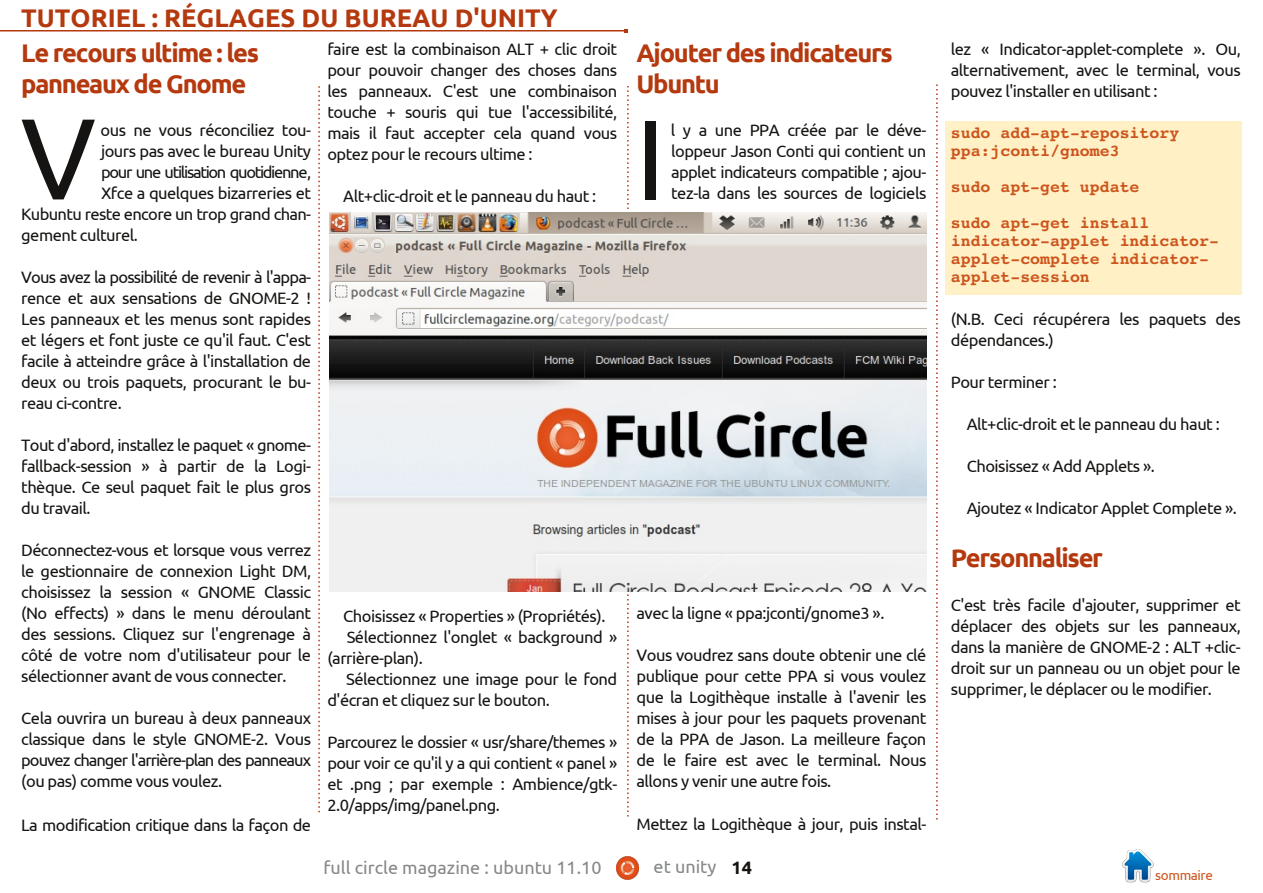
<style>
.page{position:relative;width:1263px;height:893px;background:#fff}
.page>*{position:absolute;margin:0;border:0;box-sizing:border-box;transform-origin:0 0}
.t1{font:115.05px "Ubuntu";color:#161412}
.t2{font:113.1px "Ubuntu";color:#161412}
.t3{font:700 25.5px/30.6px "Ubuntu";letter-spacing:-.05em;color:#b5390f}
.t4{font:700 25.5px "Ubuntu";color:#b5390f}
.t5{font:18px "Ubuntu";color:#858788}
.t6{font:700 18px "Ubuntu";color:#161412}
.t7{font:16.5px/21px "Ubuntu";letter-spacing:-.03em;color:#161412;text-align:justify}
.t8{font:700 16.5px/18px "Courier 10 Pitch BT";color:#cd551d}
.t9{font:16.5px "Ubuntu";letter-spacing:-.08em;color:#161412}
.t10{font:13.5px "Ubuntu";letter-spacing:-.03em;color:#cd551d}
</style>
<div class="page">
<svg style="left:318px;top:86px;width:2px;height:726px"></svg>
<svg style="left:627px;top:86px;width:2px;height:730px"></svg>
<svg style="left:936px;top:84px;width:2px;height:735px"></svg>
<hr style="left:0;top:30px;width:625px;height:1px;background:#b5390f">
<img style="left:1122px;top:849px;width:32px;height:33px">
<img style="left:617px;top:857px;width:23px;height:22px">
<div style="left:945px;top:122px;width:297px;height:173px;background:#fff0c5"></div>
<img style="left:329px;top:213px;width:597px;height:378px">
<h3 class="t4" style="left:21px;top:3px;width:538px">TUTORIEL : RÉGLAGES DU BUREAU D'UNITY</h3>
<h3 class="t3" style="left:21px;top:38px;width:239px">Le recours ultime : les panneaux de Gnome</h3>
<h1 class="t1" style="left:21px;top:92px;width:77px">V</h1>
<p class="t7" style="left:101px;top:120px;width:212px">ous ne vous réconciliez tou-</p>
<p class="t7" style="left:101px;top:141px;width:212px">jours pas avec le bureau Unity</p>
<p class="t9" style="left:101px;top:163px;width:212px">pour une utilisation quotidienne,</p>
<p class="t7" style="left:101px;top:183px;width:212px">Xfce a quelques bizarreries et</p>
<p class="t7" style="left:21px;top:204px;width:291px">Kubuntu reste encore un trop grand chan-</p>
<p class="t7" style="left:21px;top:225px;width:118px">gement culturel.</p>
<p class="t7" style="left:21px;top:267px;width:291px">Vous avez la possibilité de revenir à l'appa&shy;rence et aux sensations de GNOME-2 !<br>Les panneaux et les menus sont rapides et légers et font juste ce qu'il faut. C'est facile à atteindre grâce à l'installation de deux ou trois paquets, procurant le bu&shy;reau ci-contre.</p>
<p class="t7" style="left:21px;top:435px;width:291px">Tout d'abord, installez le paquet « gnome&shy;fallback-session » à partir de la Logi&shy;thèque. Ce seul paquet fait le plus gros du travail.</p>
<p class="t7" style="left:21px;top:540px;width:291px">Déconnectez-vous et lorsque vous verrez le gestionnaire de connexion Light DM, choisissez la session « GNOME Classic (No effects) » dans le menu déroulant des sessions. Cliquez sur l'engrenage à côté de votre nom d'utilisateur pour le sélectionner avant de vous connecter.</p>
<p class="t7" style="left:21px;top:708px;width:291px">Cela ouvrira un bureau à deux panneaux classique dans le style GNOME-2. Vous pouvez changer l'arrière-plan des panneaux (ou pas) comme vous voulez.</p>
<p class="t7" style="left:21px;top:814px;width:291px">La modification critique dans la façon de</p>
<p class="t7" style="left:327px;top:39px;width:291px">faire est la combinaison ALT + clic droit pour pouvoir changer des choses dans les panneaux. C'est une combinaison touche + souris qui tue l'accessibilité, mais il faut accepter cela quand vous optez pour le recours ultime :</p>
<p class="t7" style="left:343px;top:186px;width:255px">Alt+clic-droit et le panneau du haut :</p>
<p class="t7" style="left:343px;top:606px;width:264px">Choisissez « Properties » (Propriétés).</p>
<p class="t7" style="left:347px;top:627px;width:272px">Sélectionnez l'onglet « background »</p>
<p class="t7" style="left:327px;top:648px;width:97px">(arrière-plan).</p>
<p class="t7" style="left:346px;top:669px;width:273px">Sélectionnez une image pour le fond</p>
<p class="t7" style="left:327px;top:690px;width:224px">d'écran et cliquez sur le bouton.</p>
<p class="t7" style="left:327px;top:732px;width:291px">Parcourez le dossier « usr/share/themes » pour voir ce qu'il y a qui contient « panel » et .png ; par exemple : Ambience/gtk-2.0/apps/img/panel.png.</p>
<h3 class="t3" style="left:636px;top:38px;width:258px">Ajouter des indicateurs<br>Ubuntu</h3>
<h2 class="t2" style="left:636px;top:94px;width:32px">I</h2>
<p class="t7" style="left:671px;top:120px;width:257px">l y a une PPA créée par le déve&shy;loppeur Jason Conti qui contient un applet indicateurs compatible ; ajou&shy;tez-la dans les sources de logiciels</p>
<p class="t7" style="left:636px;top:603px;width:249px">avec la ligne « ppa:jconti/gnome3 ».</p>
<p class="t7" style="left:636px;top:645px;width:291px">Vous voudrez sans doute obtenir une clé publique pour cette PPA si vous voulez que la Logithèque installe à l'avenir les mises à jour pour les paquets provenant de la PPA de Jason. La meilleure façon de le faire est avec le terminal. Nous allons y venir une autre fois.</p>
<p class="t7" style="left:636px;top:813px;width:291px">Mettez la Logithèque à jour, puis instal-</p>
<p class="t5" style="left:324px;top:857px;width:279px">full circle magazine : ubuntu 11.10</p>
<p class="t5" style="left:654px;top:856px;width:64px">et unity</p>
<p class="t6" style="left:731px;top:857px;width:22px">14</p>
<p class="t7" style="left:951px;top:39px;width:291px">lez « Indicator-applet-complete ». Ou, alternativement, avec le terminal, vous pouvez l'installer en utilisant :</p>
<p class="t8" style="left:951px;top:125px;width:230px">sudo add-apt-repository ppa:jconti/gnome3</p>
<p class="t8" style="left:951px;top:170px;width:200px;line-height:36px">sudo apt-get update sudo apt-get install</p>
<p class="t8" style="left:951px;top:233px;width:270px">indicator-applet indicator&shy;applet-complete indicator&shy;applet-session</p>
<p class="t7" style="left:951px;top:309px;width:291px">(N.B. Ceci récupérera les paquets des dépendances.)</p>
<p class="t7" style="left:951px;top:372px;width:108px">Pour terminer :</p>
<p class="t7" style="left:967px;top:414px;width:255px">Alt+clic-droit et le panneau du haut :</p>
<p class="t7" style="left:967px;top:456px;width:190px">Choisissez « Add Applets ».</p>
<p class="t7" style="left:967px;top:498px;width:272px">Ajoutez « Indicator Applet Complete ».</p>
<h3 class="t3" style="left:951px;top:543px;width:154px">Personnaliser</h3>
<p class="t7" style="left:951px;top:594px;width:291px">C'est très facile d'ajouter, supprimer et déplacer des objets sur les panneaux, dans la manière de GNOME-2 : ALT +clic&shy;droit sur un panneau ou un objet pour le supprimer, le déplacer ou le modifier.</p>
<p class="t10" style="left:1155px;top:867px;width:59px">sommaire</p>
</div>
